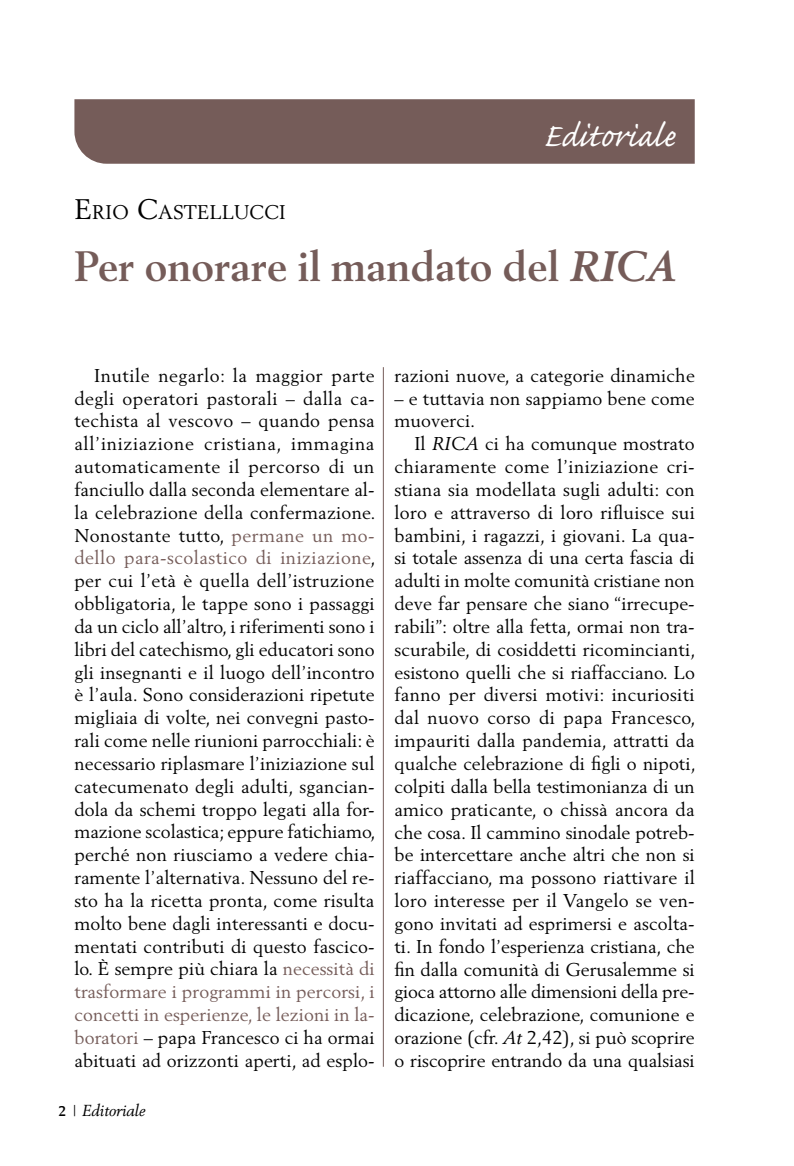
<style>
.page{position:relative;width:794px;height:1166px;background:#fff}
.page>*{position:absolute;margin:0;border:0;box-sizing:border-box;transform-origin:0 0}
.ARTICOLO_Titolo{font:700 42px "Berling LT Std";color:#755c59}
.TESTATA_piccola{font:42px "Caflisch Script Pro";letter-spacing:-.005em;color:#fff}
.ARTICOLO_autore{font:19.6px "Berling LT Std";color:#000}
.Testo{font:18.38px/22.8px "Berling LT Std";letter-spacing:.005em;color:#000;text-align:justify}
.t1{font:italic 15.75px "Berling LT Std";color:#000}
.t2{font:700 14px "Berling LT Std";color:#000}
.s1{font-size:28px}
.s2{font-style:italic}
.s3{color:#755c59}
.s4{font-weight:400}
</style>
<div class="page">
<hr style="left:383px;top:367px;width:1px;height:700px;background:#755c59">
<div style="left:74px;top:99px;width:620px;height:65px;background:#755c59"></div>
<p class="TESTATA_piccola" style="left:543px;top:114px;width:134px">Editoriale</p>
<p class="ARTICOLO_autore" style="left:74px;top:200px;width:213px"><span class="s1">E</span>RIO <span class="s1">C</span>ASTELLUCCI</p>
<p class="ARTICOLO_Titolo" style="left:74px;top:242px;width:602px">Per onorare il mandato del <span class="s2">RICA</span></p>
<p class="Testo" style="left:74px;top:364px;width:303px;text-indent:20px">Inutile negarlo: la maggior parte degli operatori pastorali – dalla ca&shy;techista al vescovo – quando pensa all’iniziazione cristiana, immagina automaticamente il percorso di un fanciullo dalla seconda elementare al&shy;la celebrazione della confermazione.<br>Nonostante tutto, <span class="s3">permane un mo&shy;dello para-scolastico di iniziazione</span>, per cui l’età è quella dell’istruzione obbligatoria, le tappe sono i passaggi da un ciclo all’altro, i riferimenti sono i libri del catechismo, gli educatori sono gli insegnanti e il luogo dell’incontro è l’aula. Sono considerazioni ripetute migliaia di volte, nei convegni pasto&shy;rali come nelle riunioni parrocchiali: è necessario riplasmare l’iniziazione sul catecumenato degli adulti, sgancian&shy;dola da schemi troppo legati alla for&shy;mazione scolastica; eppure fatichiamo, perché non riusciamo a vedere chia&shy;ramente l’alternativa. Nessuno del re&shy;sto ha la ricetta pronta, come risulta molto bene dagli interessanti e docu&shy;mentati contributi di questo fascico&shy;lo. È sempre più chiara la <span class="s3">necessità di trasformare i programmi in percorsi, i concetti in esperienze, le lezioni in la&shy;boratori</span> – papa Francesco ci ha ormai abituati ad orizzonti aperti, ad esplo-</p>
<p class="Testo" style="left:394px;top:364px;width:302px">razioni nuove, a categorie dinamiche</p>
<p class="Testo" style="left:394px;top:386px;width:302px">– e tuttavia non sappiamo bene come muoverci.</p>
<p class="Testo" style="left:394px;top:432px;width:303px;text-indent:20px">Il <span class="s2">RICA</span> ci ha comunque mostrato chiaramente come l’iniziazione cri&shy;stiana sia modellata sugli adulti: con loro e attraverso di loro rifluisce sui bambini, i ragazzi, i giovani. La qua&shy;si totale assenza di una certa fascia di adulti in molte comunità cristiane non deve far pensare che siano “irrecupe&shy;rabili”: oltre alla fetta, ormai non tra&shy;scurabile, di cosiddetti ricomincianti, esistono quelli che si riaffacciano. Lo fanno per diversi motivi: incuriositi dal nuovo corso di papa Francesco, impauriti dalla pandemia, attratti da qualche celebrazione di figli o nipoti, colpiti dalla bella testimonianza di un amico praticante, o chissà ancora da che cosa. Il cammino sinodale potreb&shy;be intercettare anche altri che non si riaffacciano, ma possono riattivare il loro interesse per il Vangelo se ven&shy;gono invitati ad esprimersi e ascolta&shy;ti. In fondo l’esperienza cristiana, che fin dalla comunità di Gerusalemme si gioca attorno alle dimensioni della pre&shy;dicazione, celebrazione, comunione e orazione (cfr. <span class="s2">At</span> 2,42), si può scoprire o riscoprire entrando da una qualsiasi</p>
<p class="t2" style="left:58px;top:1103px;width:19px">2 <span class="s4">|</span></p>
<p class="t1" style="left:82px;top:1101px;width:65px">Editoriale</p>
</div>
